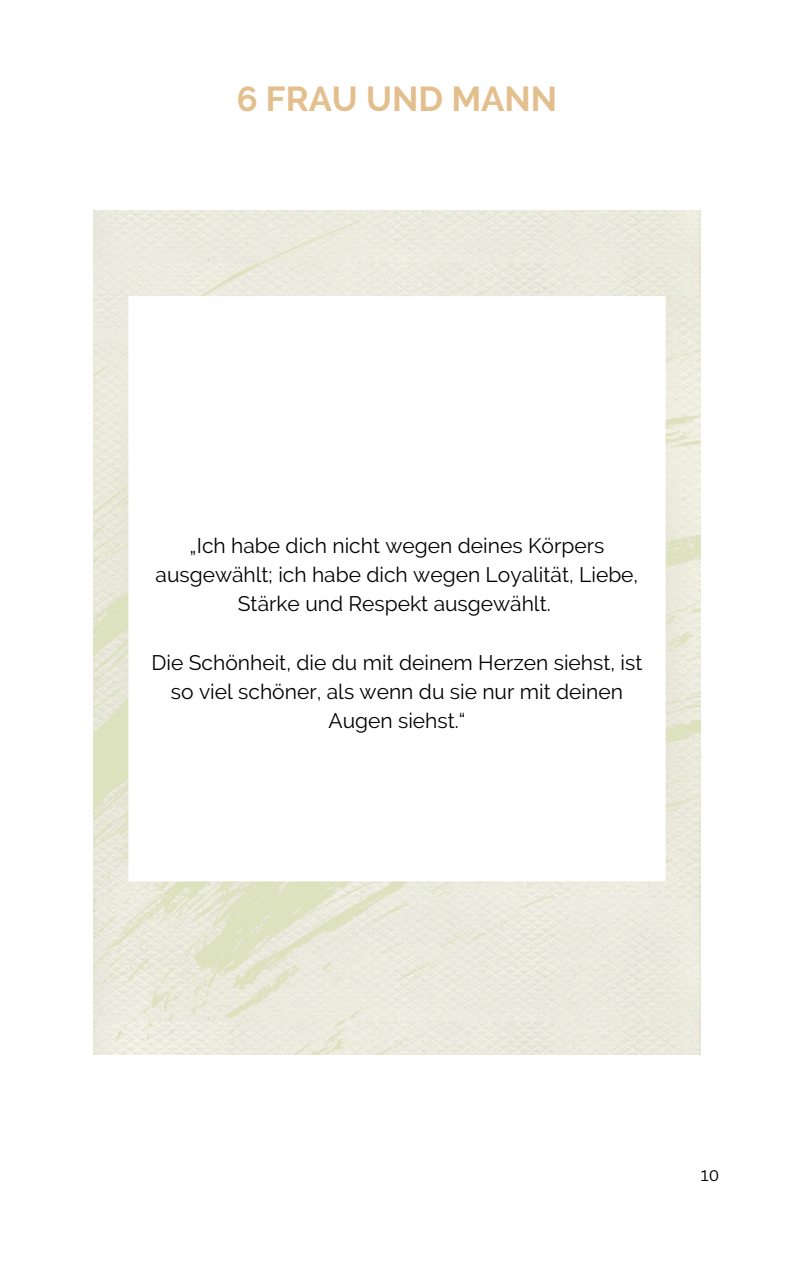
<style>
.page{position:relative;width:794px;height:1266px;background:#fff}
.page>*{position:absolute;margin:0;border:0;box-sizing:border-box;transform-origin:0 0}
.t1{font:700 34.5px "Raleway";color:#e4bf8e}
.t2{font:21px/29.2px "Raleway";color:#000;text-align:center}
.t3{font:15px "Canva Sans";color:#000}
</style>
<div class="page">
<img style="left:93px;top:211px;width:607px;height:844px">
<p class="t1" style="left:236px;top:79px;width:322px">6 FRAU UND MANN</p>
<p class="t2" style="left:155px;top:530px;width:484px">„Ich habe dich nicht wegen deines Körpers ausgewählt; ich habe dich wegen Loyalität, Liebe,<br>Stärke und Respekt ausgewählt.</p>
<p class="t2" style="left:151px;top:647px;width:492px">Die Schönheit, die du mit deinem Herzen siehst, ist so viel schöner, als wenn du sie nur mit deinen<br>Augen siehst.“</p>
<h1 class="t3" style="left:700px;top:1165px;width:20px">10</h1>
</div>
